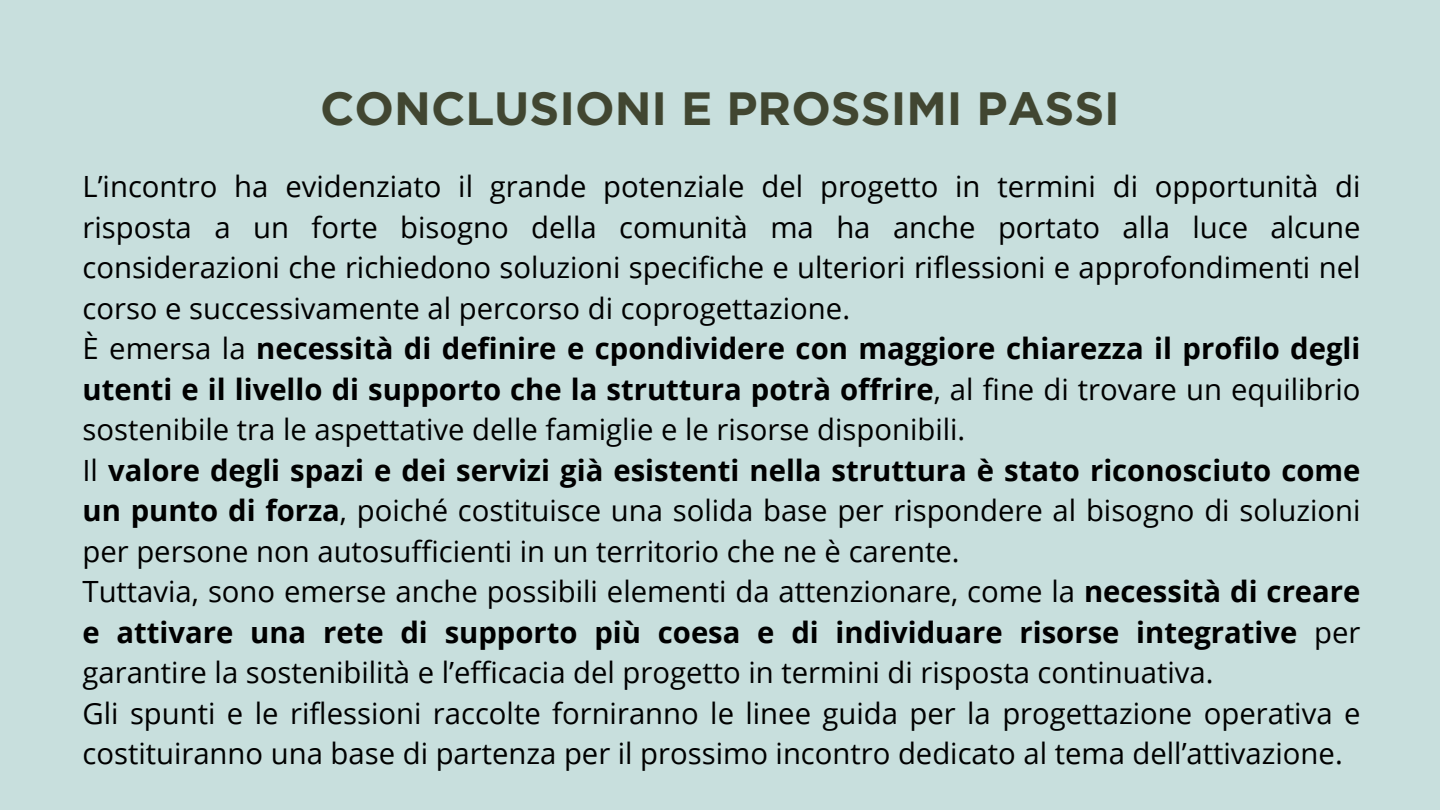
<style>
.page{position:relative;width:1440px;height:810px;background:#c8dfdd}
.page>*{position:absolute;margin:0;border:0;box-sizing:border-box;transform-origin:0 0}
.t1{font:700 46.7px "Gotham";color:#414631}
.t2{font:29.3px/40.5px "Open Sans";color:#000;text-align:justify}
.t3{font:700 29.3px/40.5px "Open Sans";color:#000;text-align:justify}
.s1{font-weight:400}
.s2{font-weight:700}
</style>
<div class="page">
<p class="t1" style="left:320px;top:81px;width:801px">CONCLUSIONI E PROSSIMI PASSI</p>
<h1 class="t2" style="left:82px;top:166px;width:1279px">L’incontro ha evidenziato il grande potenziale del progetto in termini di opportunità di risposta a un forte bisogno della comunità ma ha anche portato alla luce alcune considerazioni che richiedono soluzioni specifiche e ulteriori riflessioni e approfondimenti nel corso e successivamente al percorso di coprogettazione.</h1>
<p class="t3" style="left:82px;top:328px;width:1279px"><span class="s1">È emersa la</span> necessità di definire e cpondividere con maggiore chiarezza il profilo degli utenti e il livello di supporto che la struttura potrà offrire<span class="s1">, al fine di trovare un equilibrio sostenibile tra le aspettative delle famiglie e le risorse disponibili.</span></p>
<p class="t2" style="left:82px;top:449px;width:1279px">Il <span class="s2">valore degli spazi e dei servizi già esistenti nella struttura è stato riconosciuto come un punto di forza</span>, poiché costituisce una solida base per rispondere al bisogno di soluzioni per persone non autosufficienti in un territorio che ne è carente.</p>
<p class="t2" style="left:82px;top:571px;width:1279px">Tuttavia, sono emerse anche possibili elementi da attenzionare, come la <span class="s2">necessità di creare e attivare una rete di supporto più coesa e di individuare risorse integrative</span> per garantire la sostenibilità e l’efficacia del progetto in termini di risposta continuativa.</p>
<p class="t2" style="left:82px;top:692px;width:1279px">Gli spunti e le riflessioni raccolte forniranno le linee guida per la progettazione operativa e costituiranno una base di partenza per il prossimo incontro dedicato al tema dell’attivazione.</p>
</div>
